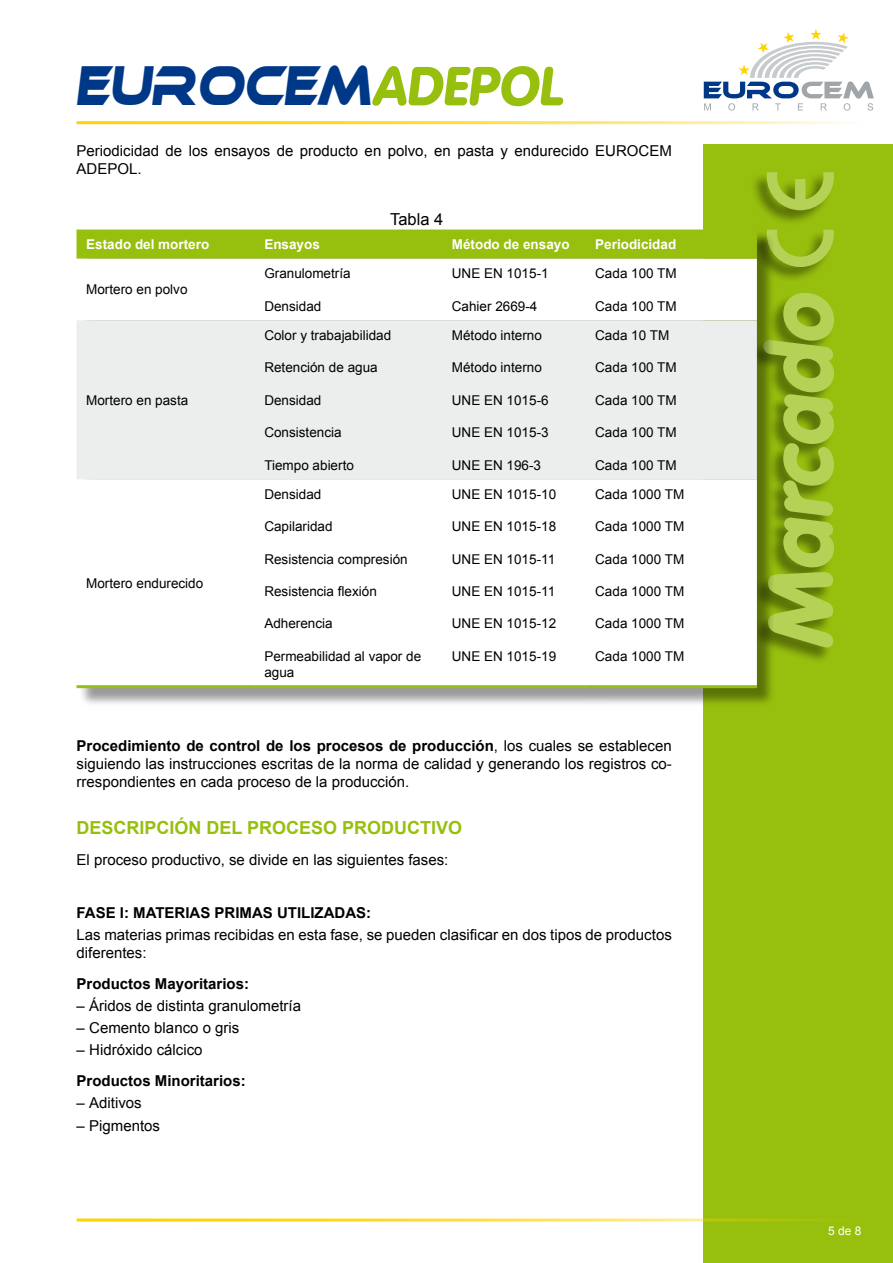
<style>
.page{position:relative;width:893px;height:1263px;background:#fff}
.page>*{position:absolute;margin:0;border:0;box-sizing:border-box;transform-origin:0 0}
.t1{font:900 90px "VAG Rounded Std";color:#b6d256}
.t2{font:54px "Ethnocentric";color:#003888;scale:.75 1}
.t3{font:700 18px "Arial";color:#97bf0d}
.t4{font:16.5px "Arial";color:#000}
.t5{font:15px/18px "Arial";color:#000}
.t6{font:700 15px "Arial";color:#000}
.t7{font:13.5px/16.2px "Arial";color:#000}
.t8{font:700 13.5px "Arial";color:#fff}
.t9{font:12px "Arial";color:#fff}
.s1{font-family:"VAG Rounded Std";font-weight:900;color:#97bf0d}
.s2{font-weight:700}
</style>
<div class="page">
<div style="left:704px;top:145px;width:189px;height:1118px;background:#97bf0d"></div>
<hr style="left:77px;top:1218px;width:816px;height:3px;background:#ffd300">
<hr style="left:77px;top:121px;width:816px;height:3px;background:#ffd300">
<div style="left:747px;top:293px;width:86px;height:371px;background:#000;opacity:.4"></div>
<svg style="left:704px;top:29px;width:170px;height:82px"></svg>
<div style="left:750px;top:172px;width:84px;height:112px;background:#000;opacity:.4"></div>
<svg style="left:767px;top:172px;width:67px;height:95px"></svg>
<div style="left:79px;top:232px;width:697px;height:475px;background:#000;opacity:.4"></div>
<div style="left:77px;top:230px;width:680px;height:29px;background:#97bf0d"></div>
<svg style="left:79px;top:259px;width:678px;height:426px"></svg>
<div style="left:77px;top:320px;width:680px;height:159px;background:#eceded"></div>
<hr style="left:77px;top:685px;width:178px;height:3px;background:#97bf0d">
<hr style="left:255px;top:685px;width:187px;height:3px;background:#97bf0d">
<hr style="left:442px;top:685px;width:143px;height:3px;background:#97bf0d">
<hr style="left:585px;top:685px;width:172px;height:3px;background:#97bf0d">
<h2 class="t2" style="left:77px;top:58px;width:660px">EUROCEM<span class="s1">ADEPOL</span></h2>
<p class="t5" style="left:77px;top:141px;width:597px">Periodicidad de los ensayos de producto en polvo, en pasta y endurecido EUROCEM<br>ADEPOL.</p>
<p class="t4" style="left:390px;top:208px;width:55px">Tabla 4</p>
<p class="t8" style="left:86px;top:235px;width:125px">Estado del mortero</p>
<p class="t8" style="left:264px;top:235px;width:57px">Ensayos</p>
<p class="t8" style="left:452px;top:235px;width:119px">Método de ensayo</p>
<p class="t8" style="left:595px;top:235px;width:83px">Periodicidad</p>
<p class="t7" style="left:86px;top:282px;width:103px">Mortero en polvo</p>
<p class="t7" style="left:264px;top:266px;width:88px">Granulometría</p>
<p class="t7" style="left:264px;top:298px;width:59px">Densidad</p>
<p class="t7" style="left:595px;top:266px;width:83px">Cada 100 TM</p>
<p class="t7" style="left:595px;top:298px;width:83px">Cada 100 TM</p>
<p class="t7" style="left:452px;top:266px;width:98px">UNE EN 1015-1</p>
<p class="t7" style="left:452px;top:298px;width:87px">Cahier 2669-4</p>
<p class="t7" style="left:86px;top:392px;width:104px">Mortero en pasta</p>
<p class="t7" style="left:86px;top:575px;width:119px">Mortero endurecido</p>
<p class="t7" style="left:264px;top:327px;width:128px">Color y trabajabilidad</p>
<p class="t7" style="left:264px;top:360px;width:115px">Retención de agua</p>
<p class="t7" style="left:264px;top:392px;width:59px">Densidad</p>
<p class="t7" style="left:264px;top:424px;width:79px">Consistencia</p>
<p class="t7" style="left:264px;top:457px;width:91px">Tiempo abierto</p>
<p class="t7" style="left:264px;top:486px;width:59px">Densidad</p>
<p class="t7" style="left:264px;top:518px;width:70px">Capilaridad</p>
<p class="t7" style="left:264px;top:551px;width:145px">Resistencia compresión</p>
<p class="t7" style="left:264px;top:583px;width:114px">Resistencia flexión</p>
<p class="t7" style="left:264px;top:616px;width:70px">Adherencia</p>
<p class="t7" style="left:264px;top:648px;width:158px">Permeabilidad al vapor de agua</p>
<p class="t7" style="left:452px;top:327px;width:92px">Método interno</p>
<p class="t7" style="left:452px;top:360px;width:92px">Método interno</p>
<p class="t7" style="left:452px;top:392px;width:98px">UNE EN 1015-6</p>
<p class="t7" style="left:452px;top:424px;width:98px">UNE EN 1015-3</p>
<p class="t7" style="left:452px;top:457px;width:91px">UNE EN 196-3</p>
<p class="t7" style="left:452px;top:486px;width:106px">UNE EN 1015-10</p>
<p class="t7" style="left:452px;top:518px;width:106px">UNE EN 1015-18</p>
<p class="t7" style="left:452px;top:551px;width:105px">UNE EN 1015-11</p>
<p class="t7" style="left:452px;top:583px;width:105px">UNE EN 1015-11</p>
<p class="t7" style="left:452px;top:616px;width:106px">UNE EN 1015-12</p>
<p class="t7" style="left:452px;top:648px;width:106px">UNE EN 1015-19</p>
<p class="t7" style="left:595px;top:327px;width:76px">Cada 10 TM</p>
<p class="t7" style="left:595px;top:360px;width:83px">Cada 100 TM</p>
<p class="t7" style="left:595px;top:392px;width:83px">Cada 100 TM</p>
<p class="t7" style="left:595px;top:424px;width:83px">Cada 100 TM</p>
<p class="t7" style="left:595px;top:457px;width:83px">Cada 100 TM</p>
<p class="t7" style="left:595px;top:486px;width:91px">Cada 1000 TM</p>
<p class="t7" style="left:595px;top:518px;width:91px">Cada 1000 TM</p>
<p class="t7" style="left:595px;top:551px;width:91px">Cada 1000 TM</p>
<p class="t7" style="left:595px;top:583px;width:91px">Cada 1000 TM</p>
<p class="t7" style="left:595px;top:616px;width:91px">Cada 1000 TM</p>
<p class="t7" style="left:595px;top:648px;width:91px">Cada 1000 TM</p>
<p class="t5" style="left:77px;top:737px;width:597px;text-align:justify"><span class="s2">Procedimiento de control de los procesos de producción</span>, los cuales se establecen siguiendo las instrucciones escritas de la norma de calidad y generando los registros co&shy;rrespondientes en cada proceso de la producción.</p>
<h3 class="t3" style="left:77px;top:816px;width:387px">DESCRIPCIÓN DEL PROCESO PRODUCTIVO</h3>
<p class="t5" style="left:77px;top:850px;width:373px">El proceso productivo, se divide en las siguientes fases:</p>
<p class="t6" style="left:77px;top:902px;width:296px">FASE I: MATERIAS PRIMAS UTILIZADAS:</p>
<p class="t5" style="left:77px;top:926px;width:597px">Las materias primas recibidas en esta fase, se pueden clasificar en dos tipos de productos diferentes:</p>
<p class="t6" style="left:77px;top:973px;width:174px">Productos Mayoritarios:</p>
<p class="t5" style="left:77px;top:997px;width:226px">– Áridos de distinta granulometría</p>
<p class="t5" style="left:77px;top:1019px;width:164px">– Cemento blanco o gris</p>
<p class="t5" style="left:77px;top:1041px;width:128px">– Hidróxido cálcico</p>
<p class="t6" style="left:77px;top:1071px;width:171px">Productos Minoritarios:</p>
<p class="t5" style="left:77px;top:1094px;width:67px">– Aditivos</p>
<p class="t5" style="left:77px;top:1116px;width:85px">– Pigmentos</p>
<h1 class="t1" style="left:746px;top:650px;width:371px;rotate:-90deg">Marcado</h1>
<p class="t9" style="left:828px;top:1223px;width:35px">5 de 8</p>
</div>
